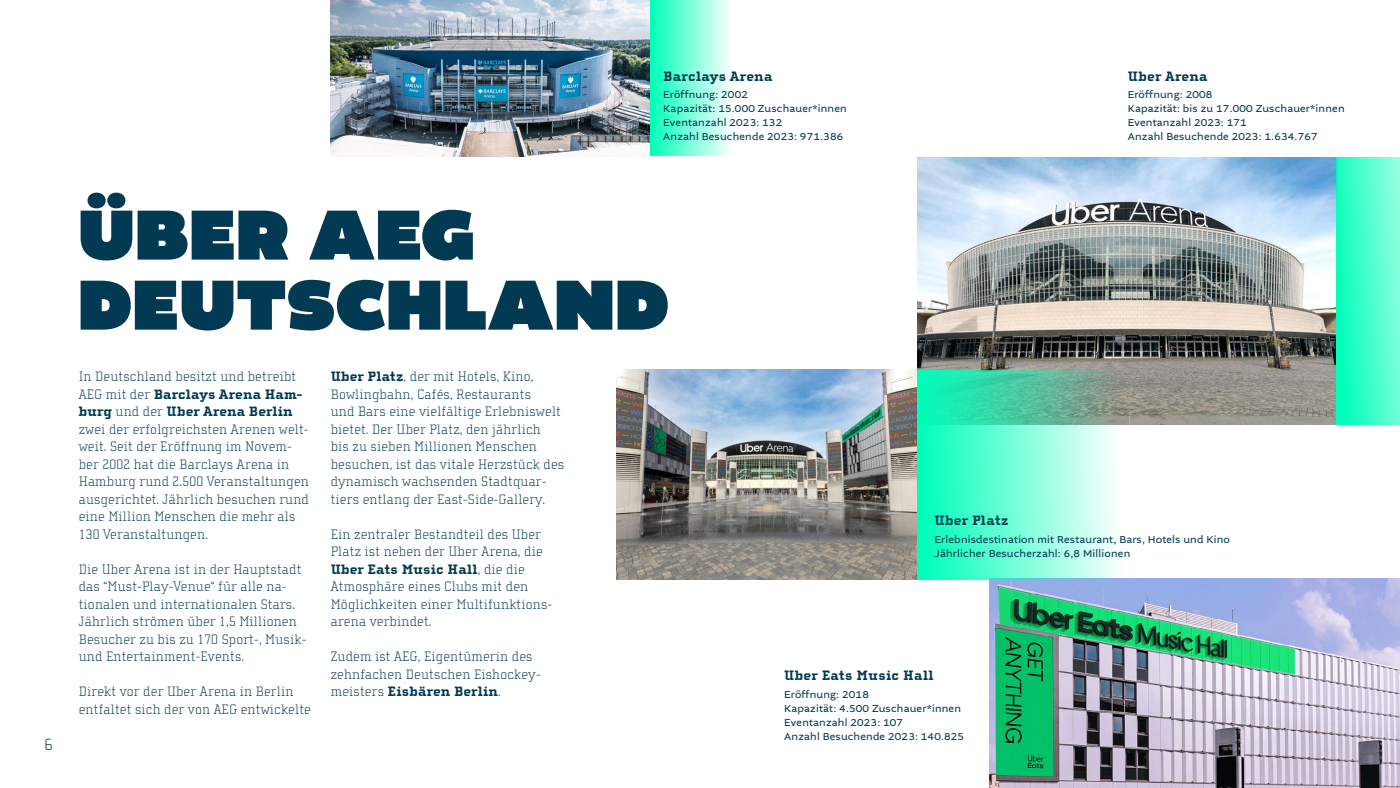
<style>
.page{position:relative;width:1400px;height:788px;background:#fff}
.page>*{position:absolute;margin:0;border:0;box-sizing:border-box;transform-origin:0 0}
.t1{font:900 74.38px/70px "Altivo";letter-spacing:.02em;color:#033a53}
.t2{font:100 16.62px "Cholla Slab OT";color:#033a53}
.t3{font:100 14px/17.5px "Cholla Slab OT";letter-spacing:.01em;color:#033a53}
.t4{font:800 14px "Cholla Slab OT";letter-spacing:.02em;color:#033a53}
.t5{font:10.5px/14px "Altivo";letter-spacing:.02em;color:#033a53}
.s1{font-weight:800}
</style>
<div class="page">
<img style="left:616px;top:370px;width:301px;height:209px">
<img style="left:917px;top:157px;width:420px;height:213px">
<svg style="left:1337px;top:157px;width:63px;height:213px;background:#47fecc"></svg>
<div style="left:649px;top:0;width:83px;height:156px;background:linear-gradient(to right,#00ffb8,#fcfffe)"></div>
<img style="left:989px;top:579px;width:411px;height:209px">
<img style="left:331px;top:0;width:318px;height:156px">
<svg style="left:917px;top:370px;width:483px;height:209px"></svg>
<p class="t2" style="left:44px;top:735px;width:10px">6</p>
<p class="t4" style="left:663px;top:68px;width:111px">Barclays Arena</p>
<p class="t5" style="left:663px;top:88px;width:185px">Eröffnung: 2002<br>Kapazität: 15.000 Zuschauer*innen<br>Eventanzahl 2023: 132<br>Anzahl Besuchende 2023: 971.386</p>
<h1 class="t1" style="left:79px;top:202px;width:591px">ÜBER AEG<br>DEUTSCHLAND</h1>
<p class="t4" style="left:1128px;top:68px;width:81px">Uber Arena</p>
<p class="t5" style="left:1128px;top:88px;width:218px">Eröffnung: 2008<br>Kapazität: bis zu 17.000 Zuschauer*innen<br>Eventanzahl 2023: 171<br>Anzahl Besuchende 2023: 1.634.767</p>
<p class="t3" style="left:79px;top:368px;width:232px">In Deutschland besitzt und betreibt AEG mit der <span class="s1">Barclays Arena Ham&shy;burg</span> und der <span class="s1">Uber Arena Berlin </span>zwei der erfolgreichsten Arenen welt&shy;weit. Seit der Eröffnung im Novem&shy;ber 2002 hat die Barclays Arena in Hamburg rund 2.500 Veranstaltungen ausgerichtet. Jährlich besuchen rund eine Million Menschen die mehr als 130 Veranstaltungen.</p>
<p class="t3" style="left:79px;top:560px;width:229px">Die Uber Arena ist in der Hauptstadt das “Must-Play-Venue“ für alle na&shy;tionalen und internationalen Stars.<br>Jährlich strömen über 1,5 Millionen Besucher zu bis zu 170 Sport-, Musik&shy;und Entertainment-Events.</p>
<p class="t3" style="left:79px;top:683px;width:234px">Direkt vor der Uber Arena in Berlin entfaltet sich der von AEG entwickelte</p>
<p class="t3" style="left:331px;top:368px;width:235px"><span class="s1">Uber Platz</span>, der mit Hotels, Kino, Bowlingbahn, Cafés, Restaurants<br>und Bars eine vielfältige Erlebniswelt bietet. Der Uber Platz, den jährlich<br>bis zu sieben Millionen Menschen besuchen, ist das vitale Herzstück des dynamisch wachsenden Stadtquar&shy;tiers entlang der East-Side-Gallery.</p>
<p class="t3" style="left:331px;top:525px;width:223px">Ein zentraler Bestandteil des Uber<br>Platz ist neben der Uber Arena, die<br><span class="s1">Uber Eats Music Hall</span>, die die<br>Atmosphäre eines Clubs mit den<br>Möglichkeiten einer Multifunktions&shy;arena verbindet.</p>
<p class="t3" style="left:331px;top:648px;width:211px">Zudem ist AEG, Eigentümerin des zehnfachen Deutschen Eishockey&shy;meisters <span class="s1">Eisbären Berlin</span>.</p>
<p class="t4" style="left:935px;top:512px;width:76px">Uber Platz</p>
<p class="t5" style="left:935px;top:532px;width:297px">Erlebnisdestination mit Restaurant, Bars, Hotels und Kino<br>Jährlicher Besucherzahl: 6,8 Millionen</p>
<p class="t4" style="left:784px;top:668px;width:151px">Uber Eats Music Hall</p>
<p class="t5" style="left:784px;top:687px;width:181px">Eröffnung: 2018<br>Kapazität: 4.500 Zuschauer*innen<br>Eventanzahl 2023: 107<br>Anzahl Besuchende 2023: 140.825</p>
</div>
